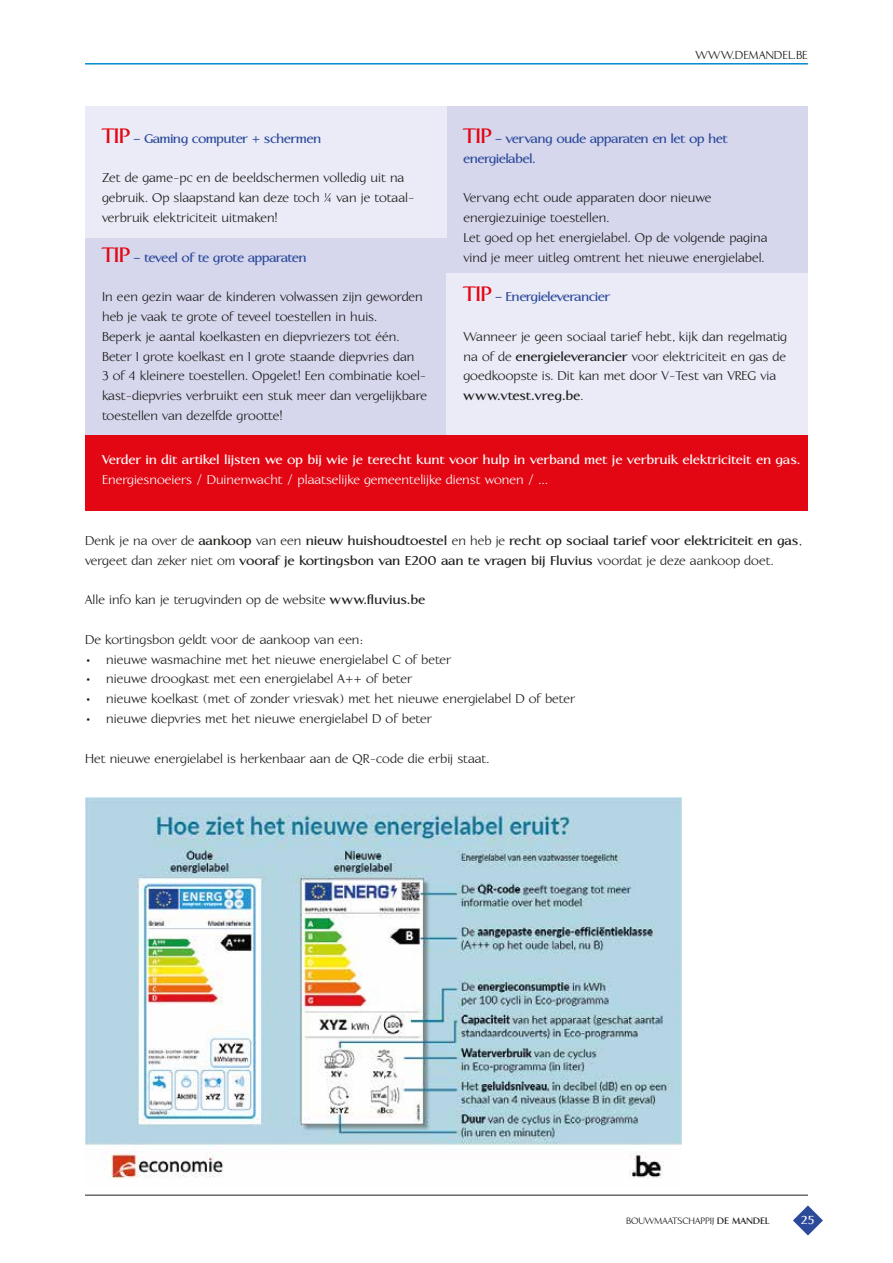
<style>
.page{position:relative;width:893px;height:1263px;background:#fff}
.page>*{position:absolute;margin:0;border:0;box-sizing:border-box;transform-origin:0 0}
.t1{font:16.5px/19.8px "Aperto";color:#1d1d1b}
.t2{font:700 16.5px/19.8px "Aperto";color:#1d1d1b}
.t3{font:700 16.5px/19.8px "Aperto";letter-spacing:-.025em;color:#2c4a9a}
.t4{font:700 16.5px "Aperto";color:#fff}
.t5{font:16.5px "Aperto";color:#fff}
.t6{font:15px "Aperto";color:#1d1d1b}
.t7{font:700 15px "Aperto";color:#fff}
.t8{font:12px "Aperto";color:#1d1d1b}
.s1{font-size:27px;color:#e30613}
.s2{font-weight:700}
.s3{font-weight:400}
</style>
<div class="page">
<hr style="left:85px;top:63px;width:723px;height:2px;background:#008bd2">
<svg style="left:793px;top:1205px;width:30px;height:30px"></svg>
<hr style="left:85px;top:1195px;width:723px;height:1px;background:#1d1d1b">
<div style="left:85px;top:238px;width:361px;height:197px;background:#d6d7ed"></div>
<div style="left:446px;top:106px;width:362px;height:168px;background:#d6d7ed"></div>
<div style="left:85px;top:435px;width:723px;height:75px;background:#e30613"></div>
<div style="left:85px;top:106px;width:361px;height:132px;background:#eaebf7"></div>
<div style="left:446px;top:274px;width:362px;height:161px;background:#eaebf7"></div>
<img style="left:85px;top:798px;width:597px;height:381px">
<p class="t6" style="left:695px;top:48px;width:114px">WWW.DEMANDEL.BE</p>
<p class="t3" style="left:102px;top:129px;width:221px"><span class="s1">TIP</span> – Gaming computer + schermen</p>
<p class="t1" style="left:102px;top:168px;width:314px">Zet de game-pc en de beeldschermen volledig uit na gebruik. Op slaapstand kan deze toch ¼ van je totaal&shy;verbruik elektriciteit uitmaken!</p>
<p class="t3" style="left:102px;top:248px;width:206px"><span class="s1">TIP</span> – teveel of te grote apparaten</p>
<p class="t1" style="left:102px;top:287px;width:327px">In een gezin waar de kinderen volwassen zijn geworden heb je vaak te grote of teveel toestellen in huis.<br>Beperk je aantal koelkasten en diepvriezers tot één.<br>Beter 1 grote koelkast en 1 grote staande diepvries dan<br>3 of 4 kleinere toestellen. Opgelet! Een combinatie koel&shy;kast-diepvries verbruikt een stuk meer dan vergelijkbare toestellen van dezelfde grootte!</p>
<p class="t4" style="left:102px;top:452px;width:700px">Verder in dit artikel lijsten we op bij wie je terecht kunt voor hulp in verband met je verbruik elektriciteit en gas.</p>
<p class="t5" style="left:102px;top:472px;width:448px">Energiesnoeiers / Duinenwacht / plaatselijke gemeentelijke dienst wonen / …</p>
<p class="t3" style="left:463px;top:129px;width:266px"><span class="s1">TIP</span> – vervang oude apparaten en let op het energielabel.</p>
<p class="t1" style="left:463px;top:188px;width:305px">Vervang echt oude apparaten door nieuwe energiezuinige toestellen.<br>Let goed op het energielabel. Op de volgende pagina vind je meer uitleg omtrent het nieuwe energielabel.</p>
<p class="t3" style="left:463px;top:287px;width:148px"><span class="s1">TIP</span> – Energieleverancier</p>
<p class="t1" style="left:463px;top:327px;width:325px">Wanneer je geen sociaal tarief hebt, kijk dan regelmatig na of de <span class="s2">energieleverancier</span> voor elektriciteit en gas de goedkoopste is. Dit kan met door V-Test van VREG via <span class="s2">www.vtest.vreg.be</span>.</p>
<p class="t2" style="left:85px;top:531px;width:718px"><span class="s3">Denk je na over de</span> aankoop <span class="s3">van een</span> nieuw huishoudtoestel <span class="s3">en heb je</span> recht op sociaal tarief voor elektriciteit en gas<span class="s3">, vergeet dan zeker niet om</span> vooraf je kortingsbon van E200 aan te vragen bij Fluvius <span class="s3">voordat je deze aankoop doet.</span></p>
<p class="t1" style="left:85px;top:590px;width:342px">Alle info kan je terugvinden op de website <span class="s2">www.fluvius.be</span></p>
<p class="t1" style="left:85px;top:630px;width:279px">De kortingsbon geldt voor de aankoop van een:</p>
<p class="t1" style="left:85px;top:650px;width:368px">• nieuwe wasmachine met het nieuwe energielabel C of beter</p>
<p class="t1" style="left:85px;top:670px;width:329px">• nieuwe droogkast met een energielabel A++ of beter</p>
<p class="t1" style="left:85px;top:689px;width:492px">• nieuwe koelkast (met of zonder vriesvak) met het nieuwe energielabel D of beter</p>
<p class="t1" style="left:85px;top:709px;width:348px">• nieuwe diepvries met het nieuwe energielabel D of beter</p>
<p class="t1" style="left:85px;top:749px;width:406px">Het nieuwe energielabel is herkenbaar aan de QR-code die erbij staat.</p>
<p class="t8" style="left:626px;top:1215px;width:145px">BOUWMAATSCHAPPIJ <span class="s2">DE MANDEL</span></p>
<p class="t7" style="left:801px;top:1213px;width:15px">25</p>
</div>
